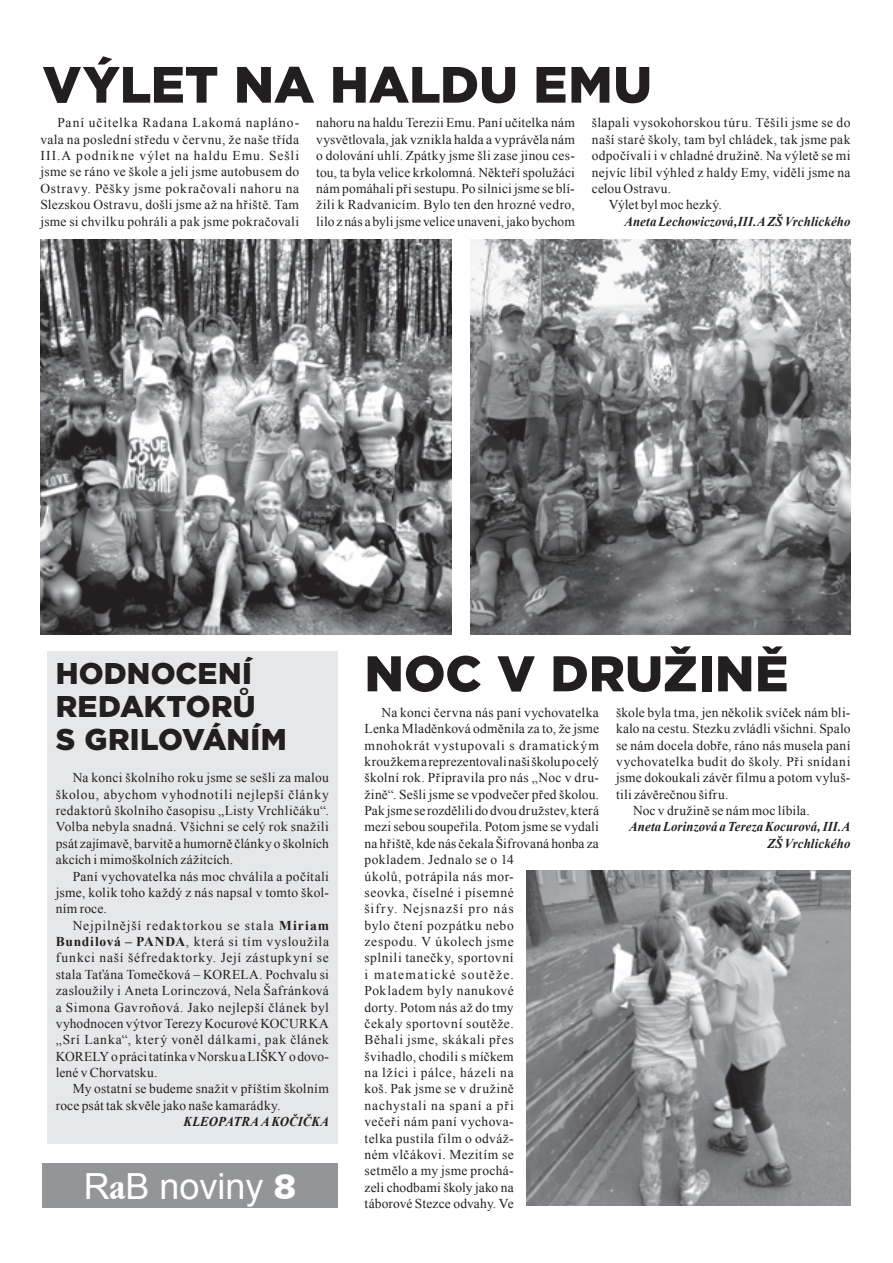
<style>
.page{position:relative;width:893px;height:1263px;background:#fff}
.page>*{position:absolute;margin:0;border:0;box-sizing:border-box;transform-origin:0 0}
.t1{font:900 51px "Gotham";letter-spacing:.01em;color:#231f20}
.t2{font:900 50.1px "Gotham";letter-spacing:.005em;color:#231f20}
.t3{font:36px "Arial";color:#fff}
.t4{font:900 30px/33px "Gotham";letter-spacing:.005em;color:#231f20}
.t5{font:13.5px/16.4px "Times New Roman";letter-spacing:.025em;color:#231f20;text-align:justify}
.t6{font:italic 700 13.5px/16.4px "Times New Roman";letter-spacing:.01em;color:#231f20;text-align:right;scale:.95 1}
.t7{font:13.5px "Times New Roman";letter-spacing:.005em;color:#231f20}
.s1{font-weight:700}
.s2{font-family:"Garmd ITC Bk Cn BTCE Bold Condensed"}
.s3{font-family:"Humanst 531 Blk BTCE Black"}
</style>
<div class="page">
<div style="left:43px;top:1163px;width:295px;height:45px;background:#939598"></div>
<div style="left:47px;top:651px;width:291px;height:493px;background:#e6e7e9"></div>
<img style="left:41px;top:239px;width:411px;height:396px">
<img style="left:471px;top:239px;width:379px;height:396px">
<img style="left:526px;top:870px;width:324px;height:335px">
<h1 class="t1" style="left:43px;top:49px;width:110px">VÝLET</h1>
<h1 class="t1" style="left:234px;top:49px;width:375px">NA HALDU EMU</h1>
<p class="t5" style="left:40px;top:114px;width:260px;text-indent:17px">Paní učitelka Radana Lakomá napláno&shy;vala na poslední středu v červnu, že naše třída III.A podnikne výlet na haldu Emu. Sešli jsme se ráno ve škole a jeli jsme autobusem do Ostravy. Pěšky jsme pokračovali nahoru na Slezskou Ostravu, došli jsme až na hřiště. Tam jsme si chvilku pohráli a pak jsme pokračovali</p>
<p class="t5" style="left:316px;top:114px;width:260px">nahoru na haldu Terezii Emu. Paní učitelka nám vysvětlovala, jak vznikla halda a vyprávěla nám o dolování uhlí. Zpátky jsme šli zase jinou ces&shy;tou, ta byla velice krkolomná. Někteří spolužáci nám pomáhali při sestupu. Po silnici jsme se blí&shy;žili k Radvanicím. Bylo ten den hrozné vedro, lilo z nás a byli jsme velice unaveni, jako bychom</p>
<p class="t5" style="left:592px;top:115px;width:260px">šlapali vysokohorskou túru. Těšili jsme se do</p>
<p class="t5" style="left:592px;top:131px;width:260px">naší staré školy, tam byl chládek, tak jsme pak</p>
<p class="t5" style="left:592px;top:147px;width:260px">odpočívali i v chladné družině. Na výletě se mi</p>
<p class="t5" style="left:592px;top:164px;width:260px">nejvíc líbil výhled z haldy Emy, viděli jsme na</p>
<p class="t5" style="left:592px;top:180px;width:81px">celou Ostravu.</p>
<p class="t7" style="left:609px;top:196px;width:114px">Výlet byl moc hezký.</p>
<p class="t6" style="left:624px;top:212px;width:239px">Aneta Lechowiczová,III.AZŠ Vrchlického</p>
<h3 class="t4" style="left:56px;top:656px;width:229px">HODNOCENÍ<br>REDAKTORŮ<br>S GRILOVÁNÍM</h3>
<p class="t5" style="left:56px;top:769px;width:275px;text-indent:17px">Na konci školního roku jsme se sešli za malou školou, abychom vyhodnotili nejlepší články redaktorů školního časopisu „Listy Vrchličáku“.<br>Volba nebyla snadná. Všichni se celý rok snažili psát zajímavě, barvitě a humorně články o školních akcích i mimoškolních zážitcích.</p>
<p class="t5" style="left:56px;top:868px;width:275px;text-indent:17px">Paní vychovatelka nás moc chválila a počítali jsme, kolik toho každý z nás napsal v tomto škol&shy;ním roce.</p>
<p class="t5" style="left:56px;top:917px;width:275px;text-indent:17px">Nejpilnější redaktorkou se stala <span class="s1">Miriam Bundilová – PANDA</span>, která si tím vysloužila funkci naší šéfredaktorky. Její zástupkyní se stala Taťána Tomečková – KORELA. Pochvalu si zasloužily i Aneta Lorinczová, Nela Šafránková a Simona Gavroňová. Jako nejlepší článek byl vyhodnocen výtvor Terezy Kocurové KOCURKA „Srí Lanka“, který voněl dálkami, pak článek KORELY o práci tatínka vNorsku aLIŠKY o dovo&shy;lené v Chorvatsku.</p>
<p class="t5" style="left:56px;top:1080px;width:275px;text-indent:17px">My ostatní se budeme snažit v příštím školním roce psát tak skvěle jako naše kamarádky.</p>
<p class="t6" style="left:183px;top:1113px;width:155px">KLEOPATRA AKOČIČKA</p>
<h3 class="t3" style="left:84px;top:1163px;width:214px">R<span class="s2">a</span>B noviny <span class="s3">8</span></h3>
<h2 class="t2" style="left:364px;top:639px;width:425px">NOC V DRUŽINĚ</h2>
<p class="t5" style="left:364px;top:704px;width:236px;text-align:left;text-indent:17px">Na konci června nás paní vychovatelka<br>Lenka Mladěnková odměnila za to, že jsme mnohokrát vystupovali s dramatickým kroužkem areprezentovali naši školu po celý školní rok. Připravila pro nás „Noc v dru&shy;žině“. Sešli jsme se vpodvečer před školou.<br>Pak jsme se rozdělili do dvou družstev, která mezi sebou soupeřila. Potom jsme se vydali na hřiště, kde nás čekala Šifrovaná honba za pokladem. Jednalo se o 14<br>úkolů, potrápila nás mor-<br>seovka, číselné i písemné<br>šifry. Nejsnazší pro nás<br>bylo čtení pozpátku nebo<br>zespodu. V úkolech jsme<br>splnili tanečky, sportovní<br>i matematické soutěže.<br>Pokladem byly nanukové<br>dorty. Potom nás až do tmy<br>čekaly sportovní soutěže.<br>Běhali jsme, skákali přes<br>švihadlo, chodili s míčkem<br>na lžíci i pálce, házeli na<br>koš. Pak jsme se v družině<br>nachystali na spaní a při<br>večeři nám paní vychova-<br>telka pustila film o odváž-<br>ném vlčákovi. Mezitím se<br>setmělo a my jsme prochá-<br>zeli chodbami školy jako na<br>táborové Stezce odvahy. Ve</p>
<p class="t5" style="left:616px;top:704px;width:236px">škole byla tma, jen několik svíček nám bli-</p>
<p class="t5" style="left:616px;top:720px;width:236px">kalo na cestu. Stezku zvládli všichni. Spalo</p>
<p class="t5" style="left:616px;top:737px;width:236px">se nám docela dobře, ráno nás musela paní</p>
<p class="t5" style="left:616px;top:753px;width:236px">vychovatelka budit do školy. Při snídani</p>
<p class="t5" style="left:616px;top:769px;width:236px">jsme dokoukali závěr filmu a potom vyluš-</p>
<p class="t5" style="left:616px;top:786px;width:114px">tili závěrečnou šifru.</p>
<p class="t5" style="left:633px;top:802px;width:178px">Noc v družině se nám moc líbila.</p>
<p class="t6" style="left:629px;top:818px;width:234px">Aneta Lorinzová aTereza Kocurová, III.A<br>ZŠ Vrchlického</p>
</div>
